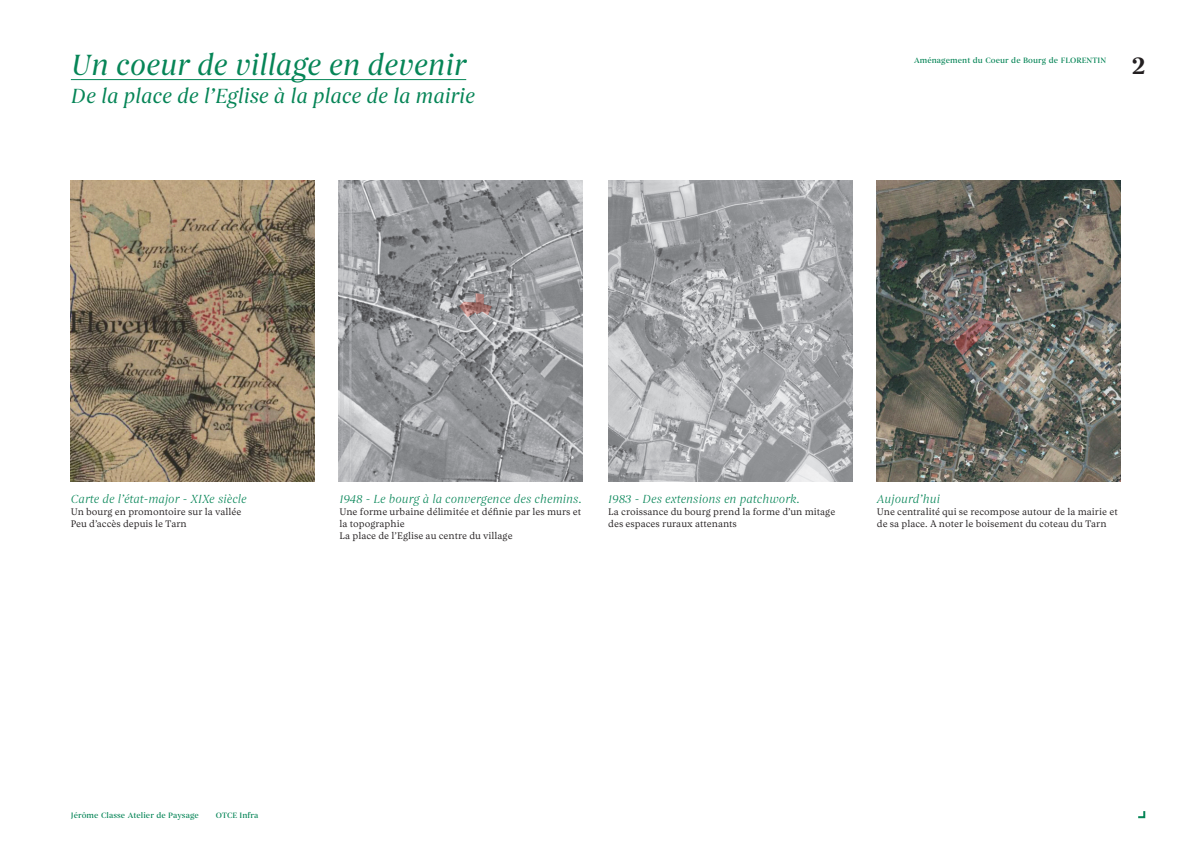
<style>
.page{position:relative;width:1191px;height:842px;background:#fff}
.page>*{position:absolute;margin:0;border:0;box-sizing:border-box;transform-origin:0 0}
._00-titres{font:italic 30px "Begum";color:#068557}
.t1{font:600 25px "Begum";color:#231f20}
._01-sous-titre{font:italic 21px "Begum";color:#068557}
._05-légendes{font:italic 300 12px "Begum";letter-spacing:.01em;color:#068557}
._04-texte_courant{font:300 9.8px/12px "Vesterbro";color:#231f20}
.t2{font:500 8px "Begum";letter-spacing:.01em;color:#068557}
</style>
<div class="page">
<svg style="left:1138px;top:811px;width:8px;height:8px"></svg>
<hr style="left:71px;top:79px;width:395px;height:1px;background:#068557">
<img style="left:71px;top:180px;width:243px;height:302px">
<img style="left:339px;top:180px;width:244px;height:302px">
<img style="left:608px;top:180px;width:244px;height:302px">
<img style="left:877px;top:180px;width:243px;height:302px">
<svg style="left:459px;top:293px;width:33px;height:24px"></svg>
<svg style="left:953px;top:318px;width:40px;height:37px"></svg>
<p class="_00-titres" style="left:71px;top:46px;width:397px">Un coeur de village en devenir</p>
<p class="_01-sous-titre" style="left:71px;top:83px;width:406px">De la place de l’Eglise à la place de la mairie</p>
<p class="t2" style="left:914px;top:56px;width:194px">Aménagement du Coeur de Bourg de FLORENTIN</p>
<h2 class="t1" style="left:1132px;top:51px;width:15px">2</h2>
<p class="_05-légendes" style="left:71px;top:492px;width:177px">Carte de l’état-major - XIXe siècle</p>
<p class="_04-texte_courant" style="left:71px;top:505px;width:172px">Un bourg en promontoire sur la vallée</p>
<p class="_04-texte_courant" style="left:71px;top:517px;width:117px">Peu d’accès depuis le Tarn</p>
<p class="_05-légendes" style="left:339px;top:492px;width:244px">1948 - Le bourg à la convergence des chemins.</p>
<p class="_04-texte_courant" style="left:339px;top:505px;width:243px">Une forme urbaine délimitée et définie par les murs et la topographie</p>
<p class="_04-texte_courant" style="left:339px;top:529px;width:175px">La place de l’Eglise au centre du village</p>
<p class="_05-légendes" style="left:608px;top:492px;width:193px">1983 - Des extensions en patchwork.</p>
<p class="_04-texte_courant" style="left:608px;top:505px;width:229px">La croissance du bourg prend la forme d’un mitage des espaces ruraux attenants</p>
<p class="_05-légendes" style="left:877px;top:492px;width:64px">Aujourd’hui</p>
<p class="_04-texte_courant" style="left:877px;top:505px;width:242px">Une centralité qui se recompose autour de la mairie et de sa place. A noter le boisement du coteau du Tarn</p>
<p class="t2" style="left:71px;top:810px;width:129px">Jérôme Classe Atelier de Paysage</p>
<p class="t2" style="left:216px;top:810px;width:44px">OTCE Infra</p>
</div>
